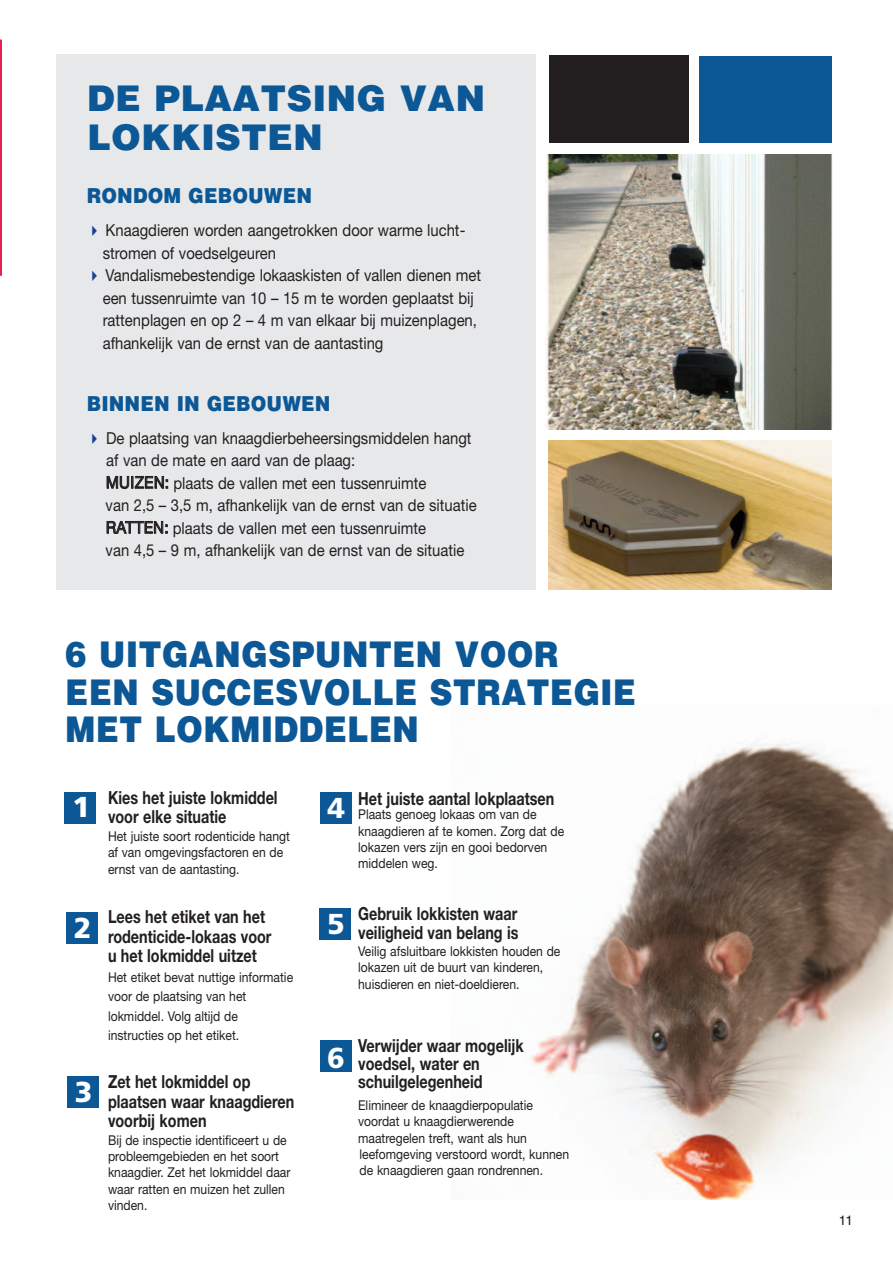
<style>
.page{position:relative;width:893px;height:1263px;background:#fff}
.page>*{position:absolute;margin:0;border:0;box-sizing:border-box;transform-origin:0 0}
.t1{font:900 36px/37.5px "Helvetica";color:#0c5896;scale:.9 1}
.t2{font:900 36px/39px "Helvetica";color:#0c5896}
.t3{font:900 28.8px "Frutiger LT";color:#fff}
.t4{font:900 21px "Helvetica";color:#0c5896;scale:.9 1}
.t5{font:700 18px/19.5px "Helvetica Neue";color:#231f20;scale:.8 1}
.t6{font:16.5px/22.5px "Helvetica Neue";color:#231f20;scale:.9 1}
.t7{font:13.5px/16.2px "Helvetica Neue";color:#231f20;scale:.9 1}
.t8{font:13.5px "Helvetica";color:#231f20}
</style>
<div class="page">
<img style="left:531px;top:742px;width:362px;height:457px">
<img style="left:0;top:39px;width:1px;height:238px">
<div style="left:320px;top:1041px;width:31px;height:31px;background:#0c5896"></div>
<div style="left:320px;top:908px;width:31px;height:31px;background:#0c5896"></div>
<div style="left:320px;top:793px;width:31px;height:31px;background:#0c5896"></div>
<div style="left:68px;top:1076px;width:31px;height:32px;background:#0c5896"></div>
<div style="left:66px;top:913px;width:31px;height:31px;background:#0c5896"></div>
<div style="left:65px;top:793px;width:31px;height:31px;background:#0c5896"></div>
<div style="left:56px;top:54px;width:480px;height:535px;background:#e7e8e9"></div>
<div style="left:549px;top:56px;width:139px;height:87px;background:#231f20"></div>
<div style="left:700px;top:56px;width:132px;height:87px;background:#0c5896"></div>
<img style="left:545px;top:154px;width:288px;height:275px">
<img style="left:548px;top:441px;width:283px;height:149px">
<h1 class="t2" style="left:87px;top:79px;width:400px">DE PLAATSING VAN<br>LOKKISTEN</h1>
<h3 class="t4" style="left:87px;top:184px;width:252px">RONDOM GEBOUWEN</h3>
<p class="t6" style="left:103px;top:221px;width:422px">Knaagdieren worden aangetrokken door warme lucht&shy;stromen of voedselgeuren<br>Vandalismebestendige lokaaskisten of vallen dienen met een tussenruimte van 10 – 15 m te worden geplaatst bij rattenplagen en op 2 – 4 m van elkaar bij muizenplagen, afhankelijk van de ernst van de aantasting</p>
<h3 class="t4" style="left:87px;top:391px;width:272px">BINNEN IN GEBOUWEN</h3>
<p class="t6" style="left:106px;top:428px;width:414px">De plaatsing van knaagdierbeheersingsmiddelen hangt af van de mate en aard van de plaag:<br>MUIZEN: plaats de vallen met een tussenruimte<br>van 2,5 – 3,5 m, afhankelijk van de ernst van de situatie RATTEN: plaats de vallen met een tussenruimte<br>van 4,5 – 9 m, afhankelijk van de ernst van de situatie</p>
<h1 class="t1" style="left:65px;top:636px;width:636px">6 UITGANGSPUNTEN VOOR<br>EEN SUCCESVOLLE STRATEGIE<br>MET LOKMIDDELEN</h1>
<h2 class="t3" style="left:72px;top:795px;width:19px">1</h2>
<h2 class="t3" style="left:74px;top:916px;width:19px">2</h2>
<h2 class="t3" style="left:75px;top:1080px;width:19px">3</h2>
<h3 class="t5" style="left:108px;top:787px;width:214px">Kies het juiste lokmiddel voor elke situatie</h3>
<p class="t7" style="left:108px;top:830px;width:204px">Het juiste soort rodenticide hangt af van omgevingsfactoren en de ernst van de aantasting.</p>
<h3 class="t5" style="left:108px;top:906px;width:206px">Lees het etiket van het rodenticide-lokaas voor u het lokmiddel uitzet</h3>
<p class="t7" style="left:108px;top:968px;width:207px;line-height:19.5px">Het etiket bevat nuttige informatie voor de plaatsing van het lokmiddel. Volg altijd de instructies op het etiket.</p>
<h3 class="t5" style="left:108px;top:1071px;width:234px">Zet het lokmiddel op plaatsen waar knaagdieren voorbij komen</h3>
<p class="t7" style="left:108px;top:1133px;width:204px">Bij de inspectie identificeert u de probleemgebieden en het soort knaagdier. Zet het lokmiddel daar waar ratten en muizen het zullen vinden.</p>
<h2 class="t3" style="left:328px;top:796px;width:19px">4</h2>
<h2 class="t3" style="left:327px;top:912px;width:19px">5</h2>
<h3 class="t5" style="left:358px;top:788px;width:247px">Het juiste aantal lokplaatsen</h3>
<p class="t7" style="left:358px;top:808px;width:230px">Plaats genoeg lokaas om van de knaagdieren af te komen. Zorg dat de lokazen vers zijn en gooi bedorven middelen weg.</p>
<h3 class="t5" style="left:358px;top:903px;width:202px">Gebruik lokkisten waar veiligheid van belang is</h3>
<p class="t7" style="left:358px;top:944px;width:226px">Veilig afsluitbare lokkisten houden de lokazen uit de buurt van kinderen, huisdieren en niet-doeldieren.</p>
<h2 class="t3" style="left:327px;top:1046px;width:19px">6</h2>
<h3 class="t5" style="left:358px;top:1036px;width:208px;line-height:18px">Verwijder waar mogelijk voedsel, water en schuilgelegenheid</h3>
<p class="t7" style="left:358px;top:1099px;width:236px">Elimineer de knaagdierpopulatie voordat u knaagdierwerende maatregelen treft, want als hun leefomgeving verstoord wordt, kunnen de knaagdieren gaan rondrennen.</p>
<p class="t8" style="left:839px;top:1212px;width:16px">11</p>
</div>
